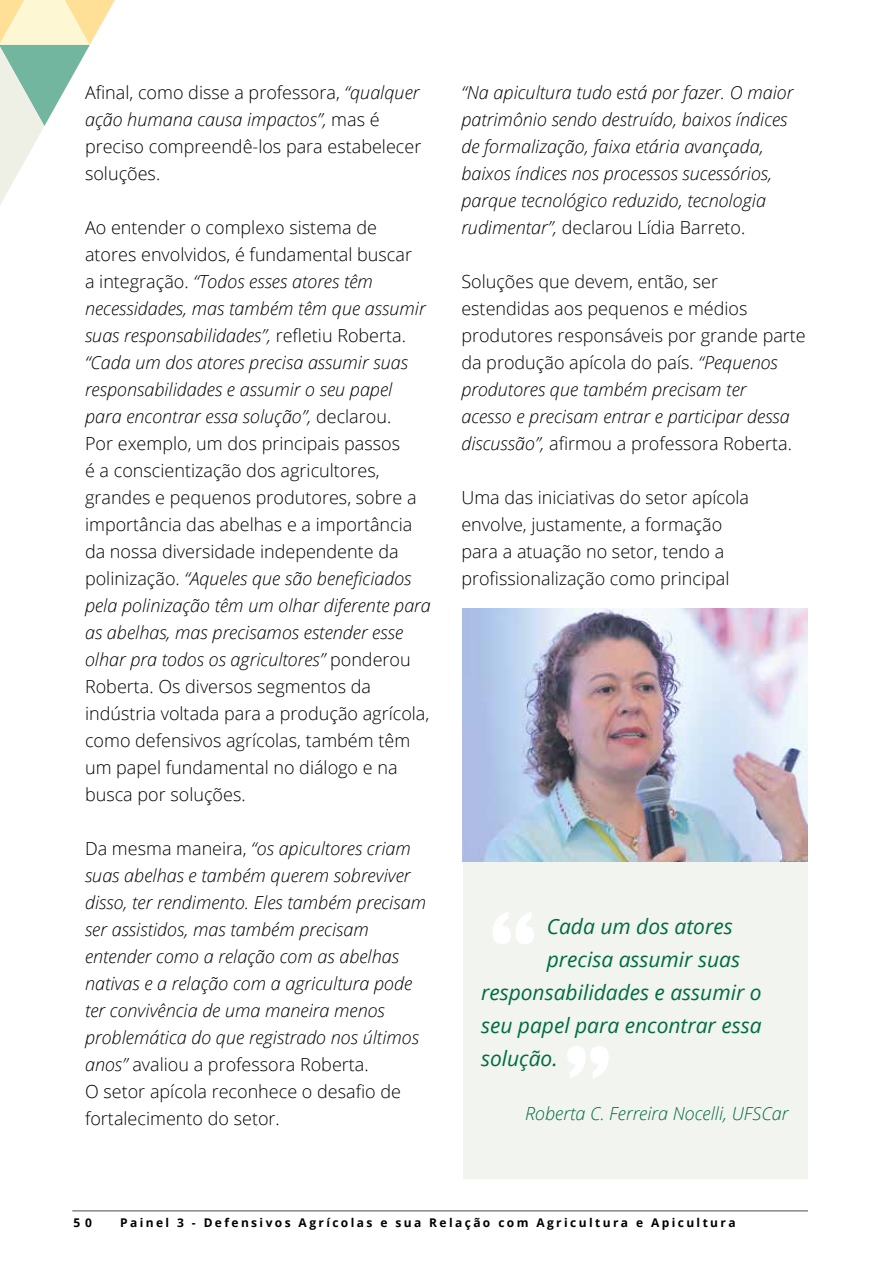
<style>
.page{position:relative;width:893px;height:1263px;background:#fff}
.page>*{position:absolute;margin:0;border:0;box-sizing:border-box;transform-origin:0 0}
.t1{font:italic 21px "Open Sans";color:#006c43}
.t2{font:300 18px/27px "Open Sans";color:#000}
.t3{font:italic 300 18px/27px "Open Sans";color:#000}
.t4{font:italic 300 18px "Open Sans";color:#006c43}
.t5{font:700 12px "Open Sans";letter-spacing:.2em;color:#000}
.s1{font-style:italic}
.s2{font-style:normal}
</style>
<div class="page">
<svg style="left:0;top:0;width:115px;height:205px"></svg>
<hr style="left:72px;top:1210px;width:736px;height:1px;background:#575756">
<div style="left:463px;top:862px;width:344px;height:316px;background:#f1f4ef"></div>
<img style="left:463px;top:608px;width:344px;height:254px">
<svg style="left:493px;top:912px;width:41px;height:32px"></svg>
<svg style="left:567px;top:1046px;width:42px;height:32px"></svg>
<p class="t2" style="left:85px;top:78px;width:338px">Afinal, como disse a professora, <span class="s1">“qualquer ação humana causa impactos”,</span> mas é preciso compreendê-los para estabelecer soluções.</p>
<p class="t2" style="left:85px;top:213px;width:347px">Ao entender o complexo sistema de atores envolvidos, é fundamental buscar<br>a integração. <span class="s1">“Todos esses atores têm necessidades, mas também têm que assumir suas responsabilidades”,</span> refletiu Roberta. <span class="s1">“Cada um dos atores precisa assumir suas responsabilidades e assumir o seu papel para encontrar essa solução”,</span> declarou.<br>Por exemplo, um dos principais passos<br>é a conscientização dos agricultores, grandes e pequenos produtores, sobre a importância das abelhas e a importância da nossa diversidade independente da polinização. <span class="s1">“Aqueles que são beneficiados pela polinização têm um olhar diferente para as abelhas, mas precisamos estender esse olhar pra todos os agricultores”</span> ponderou Roberta. Os diversos segmentos da indústria voltada para a produção agrícola, como defensivos agrícolas, também têm um papel fundamental no diálogo e na busca por soluções.</p>
<p class="t3" style="left:85px;top:834px;width:343px"><span class="s2">Da mesma maneira,</span> “os apicultores criam suas abelhas e também querem sobreviver disso, ter rendimento. Eles também precisam ser assistidos, mas também precisam entender como a relação com as abelhas nativas e a relação com a agricultura pode ter convivência de uma maneira menos problemática do que registrado nos últimos anos” <span class="s2">avaliou a professora Roberta.<br>O setor apícola reconhece o desafio de fortalecimento do setor.</span></p>
<p class="t3" style="left:461px;top:78px;width:333px">“Na apicultura tudo está por fazer. O maior patrimônio sendo destruído, baixos índices de formalização, faixa etária avançada, baixos índices nos processos sucessórios, parque tecnológico reduzido, tecnologia rudimentar”, <span class="s2">declarou Lídia Barreto.</span></p>
<p class="t2" style="left:461px;top:267px;width:346px">Soluções que devem, então, ser estendidas aos pequenos e médios produtores responsáveis por grande parte da produção apícola do país. <span class="s1">“Pequenos produtores que também precisam ter<br>acesso e precisam entrar e participar dessa discussão”,</span> afirmou a professora Roberta.</p>
<p class="t2" style="left:461px;top:483px;width:289px">Uma das iniciativas do setor apícola envolve, justamente, a formação para a atuação no setor, tendo a profissionalização como principal</p>
<p class="t1" style="left:547px;top:912px;width:187px">Cada um dos atores</p>
<p class="t1" style="left:547px;top:945px;width:195px">precisa assumir suas</p>
<p class="t1" style="left:481px;top:978px;width:282px">responsabilidades e assumir o</p>
<p class="t1" style="left:481px;top:1011px;width:282px">seu papel para encontrar essa</p>
<p class="t1" style="left:481px;top:1044px;width:78px">solução.</p>
<p class="t4" style="left:525px;top:1101px;width:265px">Roberta C. Ferreira Nocelli, UFSCar</p>
<p class="t5" style="left:74px;top:1214px;width:20px">5 0</p>
<p class="t5" style="left:120px;top:1214px;width:617px">Painel 3 - Defensivos Agrícolas e sua Relação com Agricultura e Apicultura</p>
</div>
